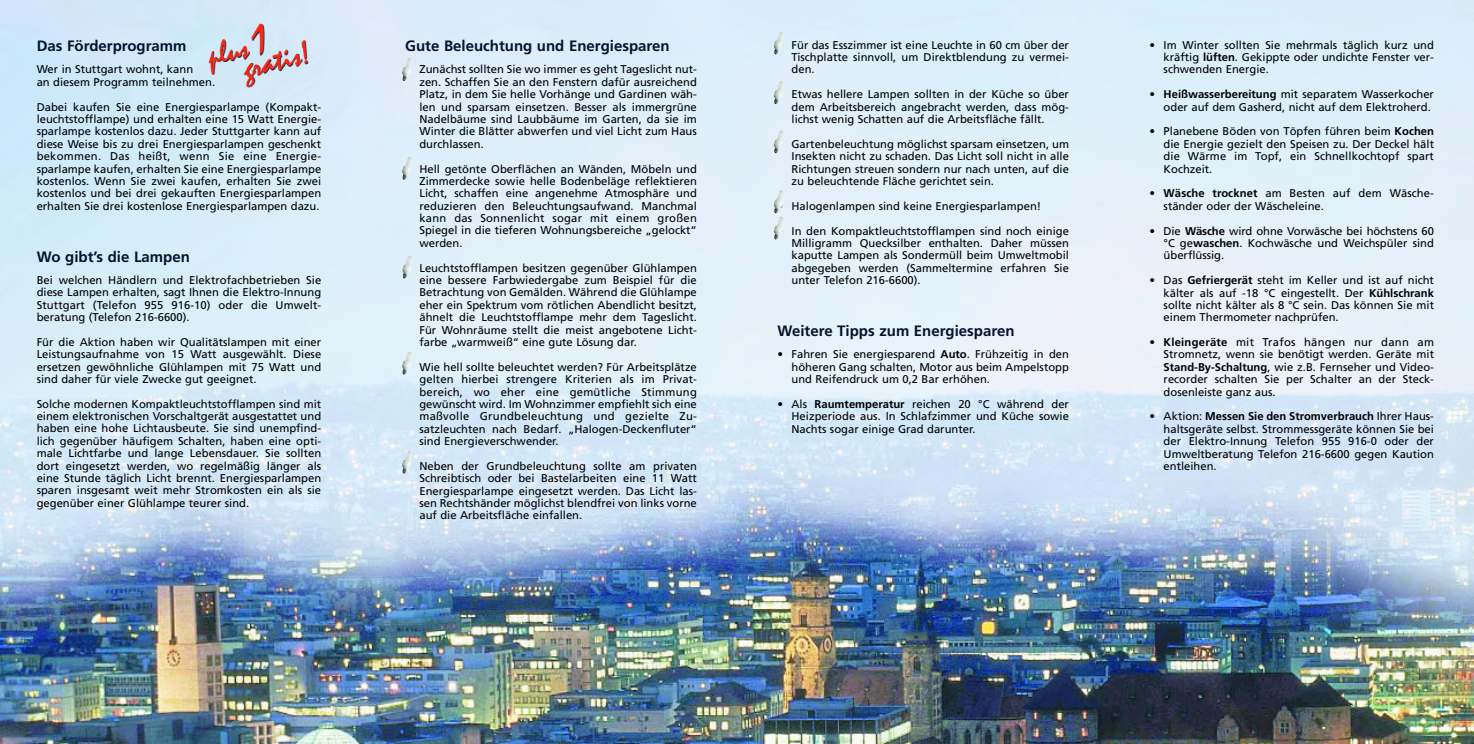
<style>
.page{position:relative;width:1474px;height:744px;background:#fff}
.page>*{position:absolute;margin:0;border:0;box-sizing:border-box;transform-origin:0 0}
.t1{font:30.5px "Mistral";color:#ff260d}
.t2{font:700 15px "Frutiger";color:#04132e}
.t3{font:11.25px/12.4px "Frutiger";color:#000;text-align:justify}
.s1{font-size:40.25px}
.s2{font-weight:700}
</style>
<div class="page">
<img style="left:0;top:0;width:1474px;height:744px">
<img style="left:402px;top:58px;width:11px;height:23px">
<img style="left:402px;top:157px;width:11px;height:23px">
<img style="left:402px;top:255px;width:11px;height:24px">
<img style="left:773px;top:190px;width:12px;height:23px">
<img style="left:773px;top:130px;width:12px;height:23px">
<img style="left:773px;top:81px;width:12px;height:23px">
<img style="left:773px;top:31px;width:12px;height:24px">
<img style="left:401px;top:450px;width:12px;height:24px">
<img style="left:401px;top:351px;width:12px;height:24px">
<img style="left:773px;top:216px;width:12px;height:24px">
<h1 class="t1" style="left:205px;top:45px;width:63px;rotate:-14deg">plus <span class="s1">1</span></h1>
<h2 class="t2" style="left:37px;top:40px;width:151px">Das Förderprogramm</h2>
<p class="t3" style="left:37px;top:64px;width:180px">Wer in Stuttgart wohnt, kann<br>an diesem Programm teilnehmen.</p>
<p class="t3" style="left:37px;top:101px;width:286px">Dabei kaufen Sie eine Energiesparlampe (Kompakt&shy;leuchtstofflampe) und erhalten eine 15 Watt Energie&shy;sparlampe kostenlos dazu. Jeder Stuttgarter kann auf diese Weise bis zu drei Energiesparlampen geschenkt bekommen. Das heißt, wenn Sie eine Energie&shy;sparlampe kaufen, erhalten Sie eine Energiesparlampe kostenlos. Wenn Sie zwei kaufen, erhalten Sie zwei kostenlos und bei drei gekauften Energiesparlampen erhalten Sie drei kostenlose Energiesparlampen dazu.</p>
<h2 class="t2" style="left:37px;top:251px;width:155px">Wo gibt’s die Lampen</h2>
<p class="t3" style="left:37px;top:274px;width:286px">Bei welchen Händlern und Elektrofachbetrieben Sie diese Lampen erhalten, sagt Ihnen die Elektro-Innung Stuttgart (Telefon 955 916-10) oder die Umwelt&shy;beratung (Telefon 216-6600).</p>
<p class="t3" style="left:37px;top:336px;width:286px">Für die Aktion haben wir Qualitätslampen mit einer Leistungsaufnahme von 15 Watt ausgewählt. Diese ersetzen gewöhnliche Glühlampen mit 75 Watt und sind daher für viele Zwecke gut geeignet.</p>
<p class="t3" style="left:37px;top:398px;width:286px">Solche modernen Kompaktleuchtstofflampen sind mit einem elektronischen Vorschaltgerät ausgestattet und haben eine hohe Lichtausbeute. Sie sind unempfind&shy;lich gegenüber häufigem Schalten, haben eine opti&shy;male Lichtfarbe und lange Lebensdauer. Sie sollten dort eingesetzt werden, wo regelmäßig länger als eine Stunde täglich Licht brennt. Energiesparlampen sparen insgesamt weit mehr Stromkosten ein als sie gegenüber einer Glühlampe teurer sind.</p>
<h1 class="t1" style="left:240px;top:57px;width:71px;rotate:-14deg">gratis!</h1>
<h2 class="t2" style="left:405px;top:40px;width:266px">Gute Beleuchtung und Energiesparen</h2>
<p class="t3" style="left:419px;top:64px;width:279px;text-indent:-14px">• Zunächst sollten Sie wo immer es geht Tageslicht nut&shy;zen. Schaffen Sie an den Fenstern dafür ausreichend Platz, in dem Sie helle Vorhänge und Gardinen wäh&shy;len und sparsam einsetzen. Besser als immergrüne Nadelbäume sind Laubbäume im Garten, da sie im Winter die Blätter abwerfen und viel Licht zum Haus durchlassen.</p>
<p class="t3" style="left:419px;top:163px;width:279px;text-indent:-14px">• Hell getönte Oberflächen an Wänden, Möbeln und Zimmerdecke sowie helle Bodenbeläge reflektieren Licht, schaffen eine angenehme Atmosphäre und reduzieren den Beleuchtungsaufwand. Manchmal kann das Sonnenlicht sogar mit einem großen Spiegel in die tieferen Wohnungsbereiche „gelockt“ werden.</p>
<p class="t3" style="left:419px;top:262px;width:279px;text-indent:-14px">• Leuchtstofflampen besitzen gegenüber Glühlampen eine bessere Farbwiedergabe zum Beispiel für die Betrachtung von Gemälden. Während die Glühlampe eher ein Spektrum vom rötlichen Abendlicht besitzt, ähnelt die Leuchtstofflampe mehr dem Tageslicht.<br>Für Wohnräume stellt die meist angebotene Licht&shy;farbe „warmweiß“ eine gute Lösung dar.</p>
<p class="t3" style="left:419px;top:361px;width:279px;text-indent:-14px">• Wie hell sollte beleuchtet werden? Für Arbeitsplätze gelten hierbei strengere Kriterien als im Privat&shy;bereich, wo eher eine gemütliche Stimmung gewünscht wird. Im Wohnzimmer empfiehlt sich eine maßvolle Grundbeleuchtung und gezielte Zu&shy;satzleuchten nach Bedarf. „Halogen-Deckenfluter“ sind Energieverschwender.</p>
<p class="t3" style="left:419px;top:461px;width:279px;text-indent:-14px">• Neben der Grundbeleuchtung sollte am privaten Schreibtisch oder bei Bastelarbeiten eine 11 Watt Energiesparlampe eingesetzt werden. Das Licht las&shy;sen Rechtshänder möglichst blendfrei von links vorne auf die Arbeitsfläche einfallen.</p>
<p class="t3" style="left:791px;top:39px;width:279px;text-indent:-14px">• Für das Esszimmer ist eine Leuchte in 60 cm über der Tischplatte sinnvoll, um Direktblendung zu vermei&shy;den.</p>
<p class="t3" style="left:791px;top:89px;width:279px;text-indent:-14px">• Etwas hellere Lampen sollten in der Küche so über dem Arbeitsbereich angebracht werden, dass mög&shy;lichst wenig Schatten auf die Arbeitsfläche fällt.</p>
<p class="t3" style="left:791px;top:139px;width:279px;text-indent:-14px">• Gartenbeleuchtung möglichst sparsam einsetzen, um Insekten nicht zu schaden. Das Licht soll nicht in alle Richtungen streuen sondern nur nach unten, auf die zu beleuchtende Fläche gerichtet sein.</p>
<p class="t3" style="left:777px;top:200px;width:265px">• Halogenlampen sind keine Energiesparlampen!</p>
<p class="t3" style="left:791px;top:225px;width:279px;text-indent:-14px">• In den Kompaktleuchtstofflampen sind noch einige Milligramm Quecksilber enthalten. Daher müssen kaputte Lampen als Sondermüll beim Umweltmobil abgegeben werden (Sammeltermine erfahren Sie unter Telefon 216-6600).</p>
<h2 class="t2" style="left:777px;top:325px;width:239px">Weitere Tipps zum Energiesparen</h2>
<p class="t3" style="left:791px;top:349px;width:279px;text-indent:-14px">• Fahren Sie energiesparend <span class="s2">Auto</span>. Frühzeitig in den höheren Gang schalten, Motor aus beim Ampelstopp und Reifendruck um 0,2 Bar erhöhen.</p>
<p class="t3" style="left:791px;top:398px;width:279px;text-indent:-14px">• Als <span class="s2">Raumtemperatur</span> reichen 20 °C während der Heizperiode aus. In Schlafzimmer und Küche sowie Nachts sogar einige Grad darunter.</p>
<p class="t3" style="left:1163px;top:39px;width:272px;text-indent:-14px">• Im Winter sollten Sie mehrmals täglich kurz und kräftig <span class="s2">lüften</span>. Gekippte oder undichte Fenster ver&shy;schwenden Energie.</p>
<p class="t3" style="left:1149px;top:89px;width:286px;text-align:right"><span class="s2">• Heißwasserbereitung</span> mit separatem Wasserkocher oder auf dem Gasherd, nicht auf dem Elektroherd.</p>
<p class="t3" style="left:1163px;top:126px;width:272px;text-indent:-14px">• Planebene Böden von Töpfen führen beim <span class="s2">Kochen </span>die Energie gezielt den Speisen zu. Der Deckel hält die Wärme im Topf, ein Schnellkochtopf spart Kochzeit.</p>
<p class="t3" style="left:1163px;top:188px;width:272px;text-indent:-14px"><span class="s2">• Wäsche trocknet</span> am Besten auf dem Wäsche&shy;ständer oder der Wäscheleine.</p>
<p class="t3" style="left:1163px;top:225px;width:272px;text-indent:-14px">• Die <span class="s2">Wäsche</span> wird ohne Vorwäsche bei höchstens 60 °C ge<span class="s2">waschen</span>. Kochwäsche und Weichspüler sind überflüssig.</p>
<p class="t3" style="left:1163px;top:275px;width:272px;text-indent:-14px">• Das <span class="s2">Gefriergerät</span> steht im Keller und ist auf nicht kälter als auf -18 °C eingestellt. Der <span class="s2">Kühlschrank </span>sollte nicht kälter als 8 °C sein. Das können Sie mit einem Thermometer nachprüfen.</p>
<p class="t3" style="left:1163px;top:337px;width:272px;text-indent:-14px"><span class="s2">• Kleingeräte</span> mit Trafos hängen nur dann am Stromnetz, wenn sie benötigt werden. Geräte mit <span class="s2">Stand-By-Schaltung</span>, wie z.B. Fernseher und Video&shy;recorder schalten Sie per Schalter an der Steck&shy;dosenleiste ganz aus.</p>
<p class="t3" style="left:1163px;top:411px;width:272px;text-indent:-14px">• Aktion: <span class="s2">Messen Sie den Stromverbrauch</span> Ihrer Haus&shy;haltsgeräte selbst. Strommessgeräte können Sie bei der Elektro-Innung Telefon 955 916-0 oder der Umweltberatung Telefon 216-6600 gegen Kaution entleihen.</p>
</div>
